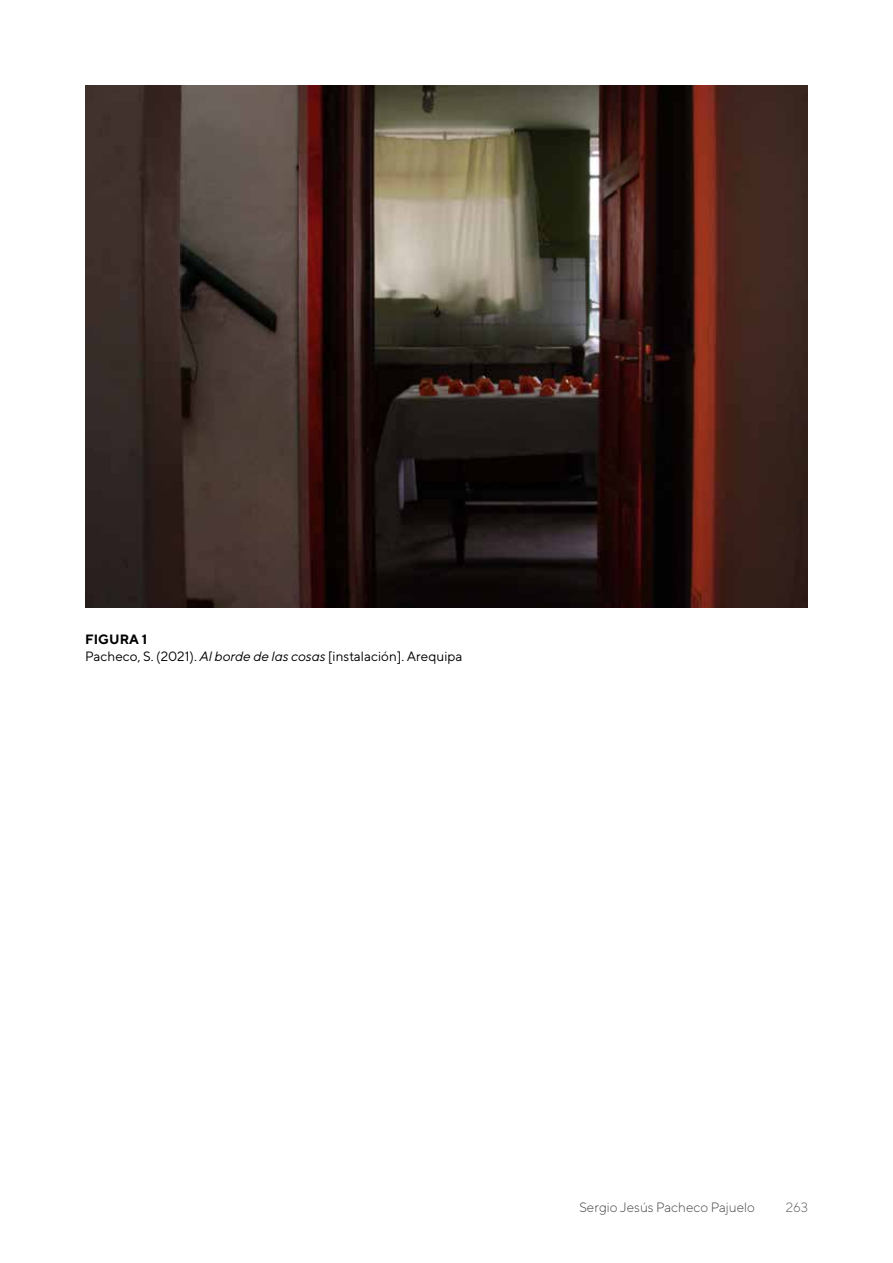
<style>
.page{position:relative;width:893px;height:1263px;background:#fff}
.page>*{position:absolute;margin:0;border:0;box-sizing:border-box;transform-origin:0 0}
.t1{font:13.5px/16.5px "TT Norms";color:#000}
.t2{font:300 13.5px "TT Norms";color:#414243}
.t3{font:300 13.5px "TT Norms";color:#616161}
.s1{font-weight:700}
.s2{font-style:italic}
</style>
<div class="page">
<img style="left:85px;top:85px;width:723px;height:523px">
<p class="t1" style="left:85px;top:631px;width:379px"><span class="s1">FIGURA 1<br></span>Pacheco, S. (2021). <span class="s2">Al borde de las cosas</span> [instalación]. Arequipa</p>
<p class="t2" style="left:579px;top:1199px;width:177px">Sergio Jesús Pacheco Pajuelo</p>
<p class="t3" style="left:786px;top:1199px;width:24px">263</p>
</div>
